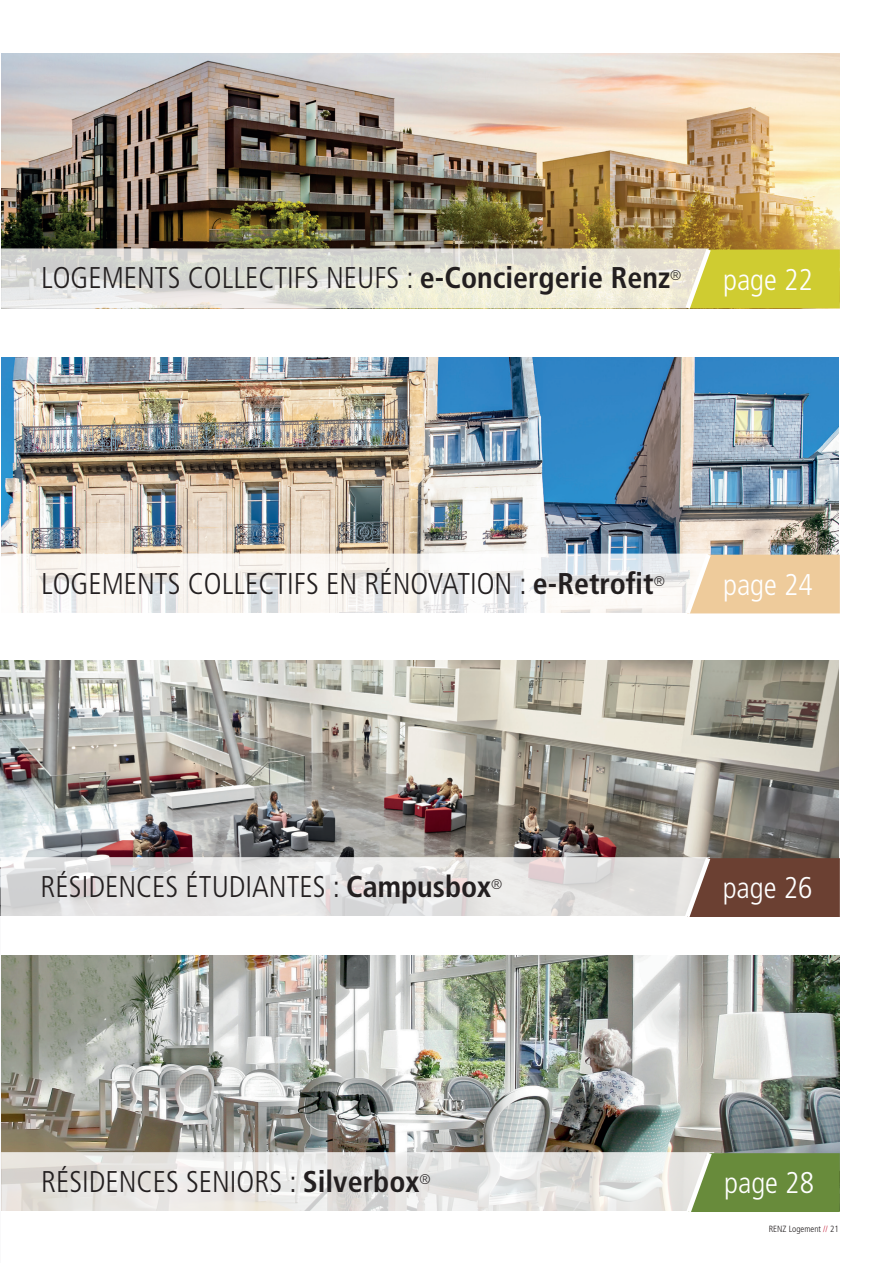
<style>
.page{position:relative;width:893px;height:1263px;background:#fff}
.page>*{position:absolute;margin:0;border:0;box-sizing:border-box;transform-origin:0 0}
.NAVIGATION_HEADLINE{font:300 condensed 30px "Frutiger LT Pro";color:#231f20}
.t1{font:300 condensed 30px "Frutiger LT Pro";color:#fff}
.t2{font:300 condensed 9px "Frutiger LT Pro";color:#231f20}
.s1{font-weight:700}
.s2{color:#c51a35}
</style>
<div class="page">
<img style="left:1px;top:53px;width:839px;height:191px">
<svg style="left:1px;top:244px;width:839px;height:65px;background:#d6d3b1"></svg>
<img style="left:1px;top:357px;width:838px;height:192px">
<svg style="left:1px;top:549px;width:839px;height:65px"></svg>
<img style="left:1px;top:956px;width:839px;height:192px">
<svg style="left:1px;top:1148px;width:839px;height:64px;background:#cdd1c2"></svg>
<img style="left:1px;top:661px;width:838px;height:192px">
<svg style="left:1px;top:853px;width:839px;height:64px;background:#cac1bf"></svg>
<p class="NAVIGATION_HEADLINE" style="left:41px;top:261px;width:642px">LOGEMENTS COLLECTIFS NEUFS : <span class="s1">e-Conciergerie Renz</span><sup>®</sup></p>
<p class="t1" style="left:723px;top:262px;width:91px">page 22</p>
<p class="NAVIGATION_HEADLINE" style="left:41px;top:566px;width:625px">LOGEMENTS COLLECTIFS EN RÉNOVATION : <span class="s1">e-Retrofit</span><sup>®</sup></p>
<p class="t1" style="left:723px;top:567px;width:91px">page 24</p>
<p class="NAVIGATION_HEADLINE" style="left:41px;top:869px;width:463px">RÉSIDENCES ÉTUDIANTES : <span class="s1">Campusbox</span><sup>®</sup></p>
<p class="t1" style="left:723px;top:870px;width:91px">page 26</p>
<p class="NAVIGATION_HEADLINE" style="left:41px;top:1164px;width:391px">RÉSIDENCES SENIORS : <span class="s1">Silverbox</span><sup>®</sup></p>
<p class="t1" style="left:724px;top:1165px;width:91px">page 28</p>
<p class="t2" style="left:769px;top:1224px;width:71px">RENZ Logement <span class="s2">//</span> 21</p>
</div>
